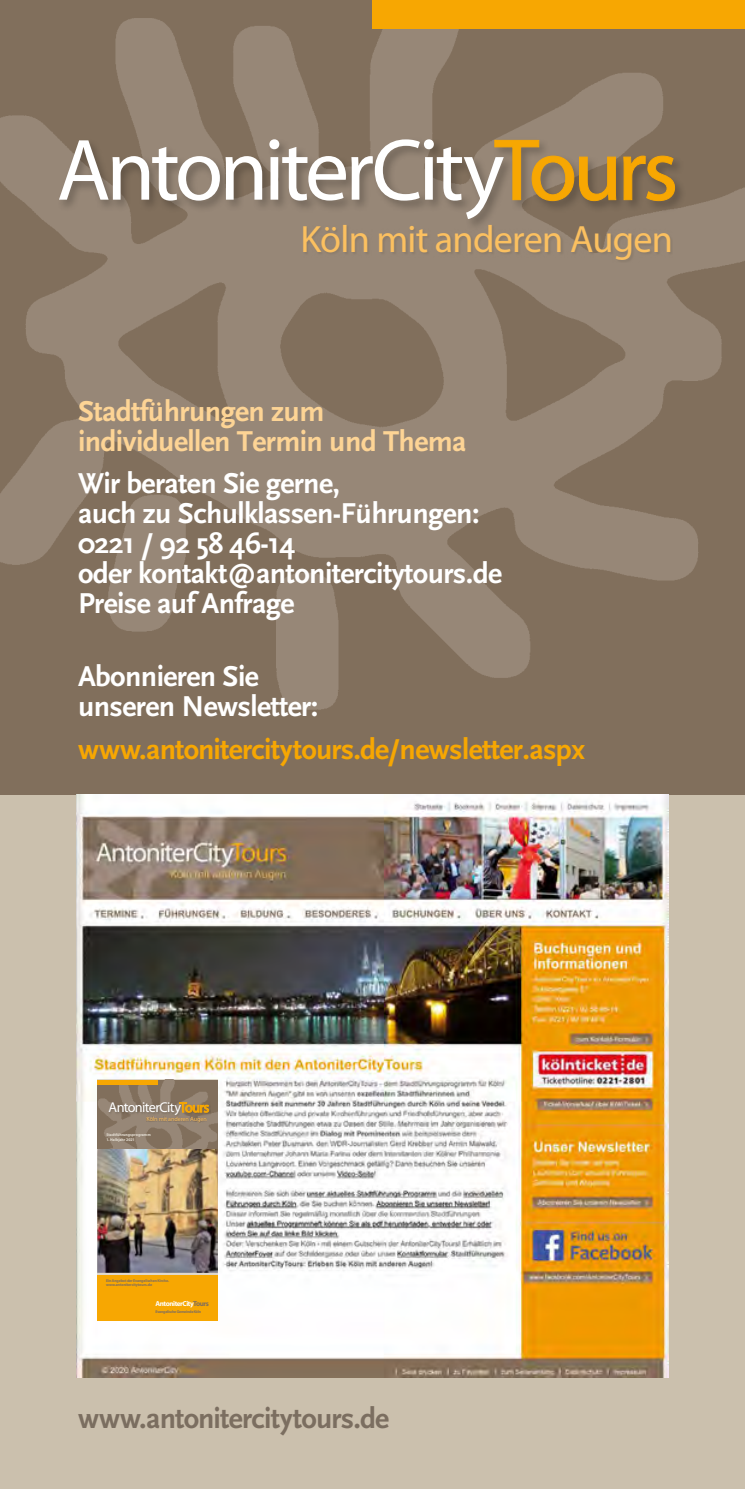
<style>
.page{position:relative;width:745px;height:1489px;background:#fff}
.page>*{position:absolute;margin:0;border:0;box-sizing:border-box;transform-origin:0 0}
.t1{font:88px "Myriad";letter-spacing:-.045em;color:#fff}
.t2{font:38.25px "Myriad";letter-spacing:-.02em;color:#fbc060}
.t3{font:700 30px/30px "Scala Sans";letter-spacing:-.02em;color:#fff}
.t4{font:700 30px/30px "Scala Sans";letter-spacing:-.02em;color:#fdd495}
.t5{font:700 30px "Scala Sans";letter-spacing:-.02em;color:#f7a702}
.t6{font:700 30px "Scala Sans";letter-spacing:-.025em;color:#7b6e60}
.t7{font:14.25px "Myriad";letter-spacing:-.045em;color:#fff}
.t8{font:700 7.25px "Myriad";letter-spacing:-.065em;color:#fff}
.t9{font:6.25px "Myriad";letter-spacing:-.02em;color:#fbc060}
.t10{font:700 4px/4.2px "Myriad";letter-spacing:-.035em;color:#816f5c}
.t11{font:700 4px "Myriad";letter-spacing:-.005em;color:#e5dfd4}
.t12{font:700 4px "Myriad";letter-spacing:-.055em;color:#816f5c}
.s1{color:#f7a702}
.s2{color:#816f5c}
</style>
<div class="page">
<div style="left:0;top:330px;width:744px;height:1158px;background:#cbc0ad"></div>
<div style="left:0;top:0;width:744px;height:794px;background:#816f5c"></div>
<img style="left:0;top:18px;width:744px;height:692px">
<div style="left:56px;top:137px;width:630px;height:95px;background:#000;opacity:.25"></div>
<div style="left:303px;top:225px;width:369px;height:38px;background:#857767;opacity:.6"></div>
<div style="left:372px;top:0;width:372px;height:28px;background:#f7a702"></div>
<img style="left:77px;top:794px;width:591px;height:582px">
<img style="left:97px;top:1148px;width:121px;height:124px">
<svg style="left:97px;top:1079px;width:121px;height:69px;fill:#897762"></svg>
<div style="left:97px;top:1274px;width:121px;height:46px;background:#f7a702"></div>
<div style="left:97px;top:1079px;width:60px;height:5px;background:#f7a702"></div>
<img style="left:108px;top:1101px;width:102px;height:16px">
<img style="left:147px;top:1116px;width:60px;height:6px">
<h1 class="t1" style="left:57px;top:126px;width:622px">AntoniterCity<span class="s1">Tours</span></h1>
<p class="t2" style="left:300px;top:220px;width:374px">Köln mit anderen Augen</p>
<p class="t4" style="left:78px;top:397px;width:390px">Stadtführungen zum individuellen Termin und Thema</p>
<p class="t3" style="left:78px;top:469px;width:425px">Wir beraten Sie gerne,<br>auch zu Schulklassen-Führungen:<br>0221 / 92 58 46-14<br>oder kontakt@antonitercitytours.de<br>Preise auf Anfrage</p>
<p class="t3" style="left:78px;top:662px;width:242px">Abonnieren Sie unseren Newsletter:</p>
<p class="t5" style="left:78px;top:733px;width:508px">www.antonitercitytours.de/newsletter.aspx</p>
<p class="t7" style="left:108px;top:1100px;width:102px">AntoniterCity<span class="s1">Tours</span></p>
<p class="t9" style="left:146px;top:1115px;width:62px">Köln mit anderen Augen</p>
<p class="t11" style="left:106px;top:1132px;width:46px">Stadtführungsprogramm</p>
<p class="t11" style="left:106px;top:1137px;width:30px">1. Halbjahr 2021</p>
<p class="t10" style="left:106px;top:1278px;width:64px">Ein Angebot der Evangelischen Kirche. www.antonitercitytours.de</p>
<p class="t8" style="left:155px;top:1299px;width:55px">AntoniterCity<span class="s2">Tours</span></p>
<p class="t12" style="left:155px;top:1309px;width:47px">Evangelische Gemeinde Köln</p>
<p class="t6" style="left:78px;top:1401px;width:312px">www.antonitercitytours.de</p>
</div>
